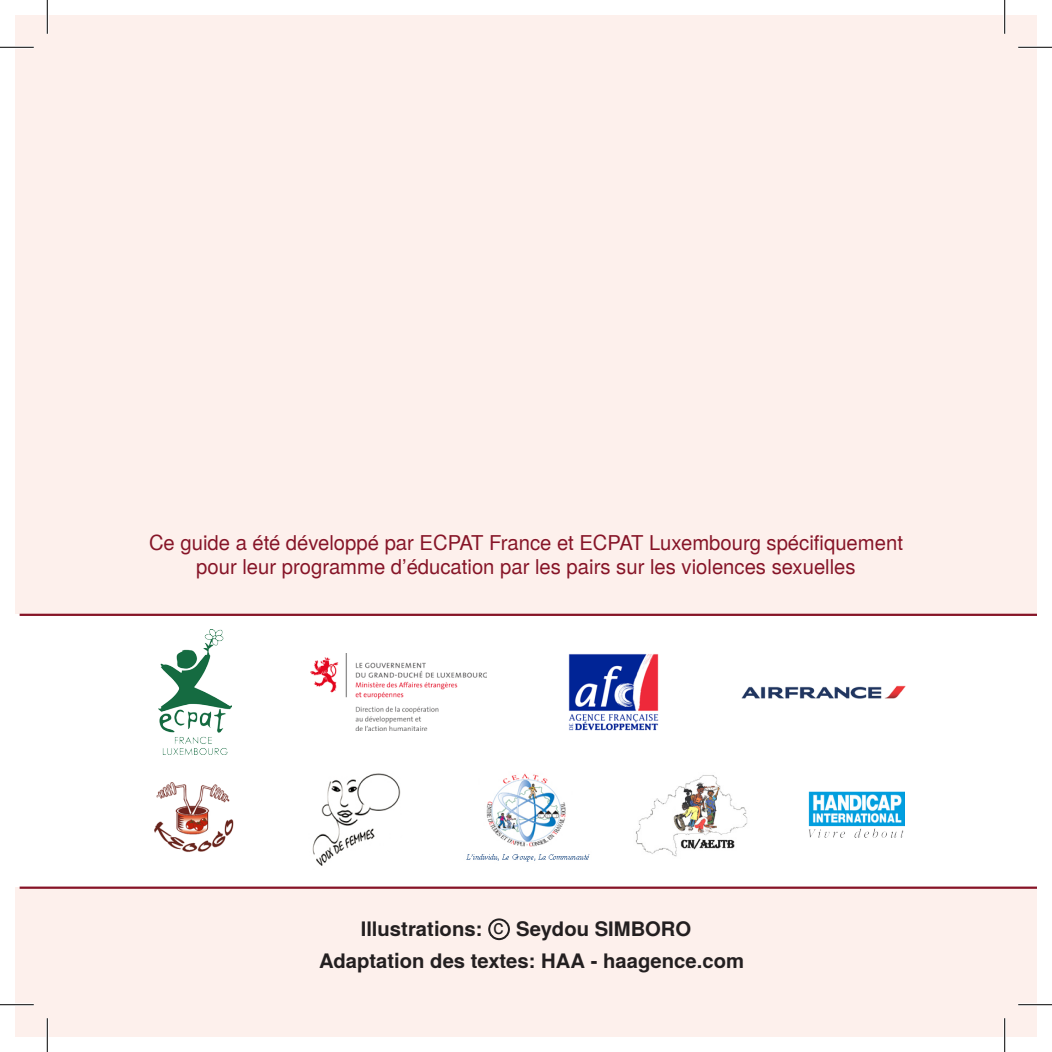
<style>
.page{position:relative;width:1052px;height:1052px;background:#fff}
.page>*{position:absolute;margin:0;border:0;box-sizing:border-box;transform-origin:0 0}
.t1{font:20.25px/24.3px "Te X Gyre Heros";color:#861427;text-align:center}
.t2{font:700 20.25px "Te X Gyre Heros";color:#231f20}
.t3{font:20.25px "Te X Gyre Heros";color:#231f20}
</style>
<div class="page">
<div style="left:15px;top:15px;width:1021px;height:1021px;background:#fdf0ec"></div>
<div style="left:15px;top:614px;width:1021px;height:272px;background:#fff"></div>
<hr style="left:20px;top:613px;width:1016px;height:2px;background:#861427">
<hr style="left:20px;top:886px;width:1016px;height:2px;background:#861427">
<div style="left:488px;top:918px;width:22px;height:21px;border:2px solid #231f20;border-radius:50%"></div>
<img style="left:568px;top:654px;width:91px;height:77px">
<img style="left:741px;top:685px;width:165px;height:14px">
<img style="left:159px;top:629px;width:72px;height:125px">
<img style="left:311px;top:653px;width:175px;height:77px">
<img style="left:808px;top:791px;width:96px;height:46px">
<img style="left:312px;top:773px;width:89px;height:93px">
<img style="left:466px;top:773px;width:124px;height:89px">
<img style="left:635px;top:775px;width:113px;height:82px">
<img style="left:154px;top:782px;width:80px;height:70px">
<hr style="left:0;top:46px;width:34px;height:3px;background:#fff">
<hr style="left:1017px;top:46px;width:34px;height:3px;background:#fff">
<hr style="left:0;top:1003px;width:34px;height:2px;background:#fff">
<hr style="left:1017px;top:1003px;width:34px;height:2px;background:#fff">
<hr style="left:46px;top:0;width:3px;height:34px;background:#fff">
<hr style="left:46px;top:1017px;width:3px;height:34px;background:#fff">
<hr style="left:1003px;top:0;width:2px;height:34px;background:#fff">
<hr style="left:1003px;top:1017px;width:2px;height:34px;background:#fff">
<hr style="left:0;top:47px;width:34px;height:1px;background:#000">
<hr style="left:1017px;top:47px;width:34px;height:1px;background:#000">
<hr style="left:0;top:1004px;width:34px;height:1px;background:#000">
<hr style="left:1017px;top:1004px;width:34px;height:1px;background:#000">
<hr style="left:47px;top:0;width:1px;height:34px;background:#000">
<hr style="left:47px;top:1017px;width:1px;height:34px;background:#000">
<hr style="left:1004px;top:0;width:1px;height:34px;background:#000">
<hr style="left:1004px;top:1017px;width:1px;height:34px;background:#000">
<p class="t1" style="left:149px;top:530px;width:755px">Ce guide a été développé par ECPAT France et ECPAT Luxembourg spécifiquement pour leur programme d’éducation par les pairs sur les violences sexuelles</p>
<p class="t2" style="left:360px;top:915px;width:123px">Illustrations:</p>
<p class="t2" style="left:516px;top:915px;width:176px">Seydou SIMBORO</p>
<p class="t2" style="left:319px;top:948px;width:426px">Adaptation des textes: HAA - haagence.com</p>
<p class="t3" style="left:493px;top:914px;width:12px">c</p>
</div>
